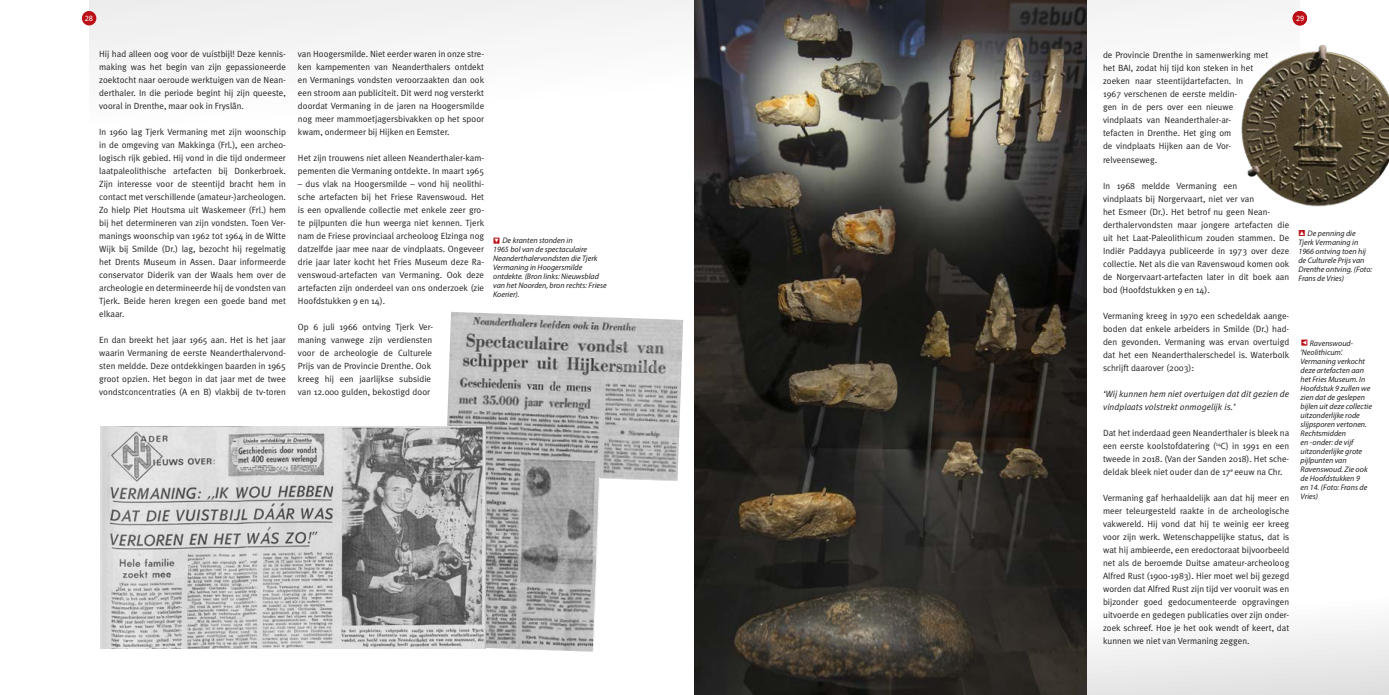
<style>
.page{position:relative;width:1389px;height:695px;background:#fff}
.page>*{position:absolute;margin:0;border:0;box-sizing:border-box;transform-origin:0 0}
.t1{font:9px/13px "Meta Plus Normal";color:#231f20;text-align:justify}
.t2{font:italic 9px/13px "Meta Plus Normal";color:#231f20}
.t3{font:italic 8px/9px "Myriad Pro";color:#231f20}
.t4{font:8px "Myriad Pro";color:#fff}
.s1{font-family:"Pointers";font-style:normal;color:#bb1018}
</style>
<div class="page">
<div style="left:89px;top:0;width:605px;height:152px;background:#f9f9f9"></div>
<div style="left:82px;top:11px;width:14px;height:14px;background:#bb1018;border-radius:50%"></div>
<div style="left:694px;top:0;width:606px;height:140px;background:#fbfbfb"></div>
<div style="left:1293px;top:11px;width:14px;height:14px;background:#bb1018;border-radius:50%"></div>
<div style="left:893px;top:581px;width:496px;height:113px;background:linear-gradient(to bottom,#fff,#e3e2e2)"></div>
<img style="left:439px;top:312px;width:244px;height:340px">
<img style="left:694px;top:0;width:393px;height:694px">
<img style="left:1241px;top:45px;width:148px;height:162px">
<img style="left:100px;top:427px;width:386px;height:221px">
<p class="t4" style="left:85px;top:14px;width:10px">2810</p>
<p class="t4" style="left:1296px;top:14px;width:10px">1129</p>
<p class="t1" style="left:99px;top:47px;width:188px">Hij had alleen oog voor de vuistbijl! Deze kennis&shy;making was het begin van zijn gepassioneerde zoektocht naar oeroude werktuigen van de Nean&shy;derthaler. In die periode begint hij zijn queeste, vooral in Drenthe, maar ook in Fryslân.</p>
<p class="t1" style="left:99px;top:125px;width:188px">In 1960 lag Tjerk Vermaning met zijn woonschip in de omgeving van Makkinga (Frl.), een archeo&shy;logisch rijk gebied. Hij vond in die tijd ondermeer laatpaleolithische artefacten bij Donkerbroek.<br>Zijn interesse voor de steentijd bracht hem in contact met verschillende (amateur-)archeologen.<br>Zo hielp Piet Houtsma uit Waskemeer (Frl.) hem bij het determineren van zijn vondsten. Toen Ver&shy;manings woonschip van 1962 tot 1964 in de Witte Wijk bij Smilde (Dr.) lag, bezocht hij regelmatig het Drents Museum in Assen. Daar informeerde conservator Diderik van der Waals hem over de archeologie en determineerde hij de vondsten van Tjerk. Beide heren kregen een goede band met elkaar.</p>
<p class="t1" style="left:99px;top:333px;width:188px">En dan breekt het jaar 1965 aan. Het is het jaar waarin Vermaning de eerste Neanderthalervond&shy;sten meldde. Deze ontdekkingen baarden in 1965 groot opzien. Het begon in dat jaar met de twee vondstconcentraties (A en B) vlakbij de tv-toren</p>
<p class="t1" style="left:298px;top:47px;width:188px">van Hoogersmilde. Niet eerder waren in onze stre&shy;ken kampementen van Neanderthalers ontdekt en Vermanings vondsten veroorzaakten dan ook een stroom aan publiciteit. Dit werd nog versterkt doordat Vermaning in de jaren na Hoogersmilde nog meer mammoetjagersbivakken op het spoor kwam, ondermeer bij Hijken en Eemster.</p>
<p class="t1" style="left:298px;top:151px;width:188px">Het zijn trouwens niet alleen Neanderthaler-kam&shy;pementen die Vermaning ontdekte. In maart 1965</p>
<p class="t1" style="left:298px;top:177px;width:188px">– dus vlak na Hoogersmilde – vond hij neolithi&shy;sche artefacten bij het Friese Ravenswoud. Het is een opvallende collectie met enkele zeer gro&shy;te pijlpunten die hun weerga niet kennen. Tjerk nam de Friese provinciaal archeoloog Elzinga nog datzelfde jaar mee naar de vindplaats. Ongeveer drie jaar later kocht het Fries Museum deze Ra&shy;venswoud-artefacten van Vermaning. Ook deze artefacten zijn onderdeel van ons onderzoek (zie Hoofdstukken 9 en 14).</p>
<p class="t1" style="left:298px;top:320px;width:137px;text-align:left">Op 6 juli 1966 ontving Tjerk Ver&shy;maning vanwege zijn verdiensten voor de archeologie de Culturele Prijs van de Provincie Drenthe. Ook kreeg hij een jaarlijkse subsidie van 12.000 gulden, bekostigd door</p>
<p class="t1" style="left:1103px;top:49px;width:167px;text-align:left">de Provincie Drenthe in samenwerking met het BAI, zodat hij tijd kon steken in het zoeken naar steentijdartefacten. In<br>1967 verschenen de eerste meldin-<br>gen in de pers over een nieuwe vindplaats van Neanderthaler-ar-<br>tefacten in Drenthe. Het ging om<br>de vindplaats Hijken aan de Vor&shy;relveenseweg.</p>
<p class="t1" style="left:1103px;top:179px;width:188px;text-align:left">In 1968 meldde Vermaning een<br>vindplaats bij Norgervaart, niet ver van<br>het Esmeer (Dr.). Het betrof nu geen Nean&shy;derthalervondsten maar jongere artefacten die uit het Laat-Paleolithicum zouden stammen. De Indiër Paddayya publiceerde in 1973 over deze collectie. Net als die van Ravenswoud komen ook de Norgervaart-artefacten later in dit boek aan bod (Hoofdstukken 9 en 14).</p>
<p class="t1" style="left:1103px;top:309px;width:188px">Vermaning kreeg in 1970 een schedeldak aange&shy;boden dat enkele arbeiders in Smilde (Dr.) had&shy;den gevonden. Vermaning was ervan overtuigd dat het een Neanderthalerschedel is. Waterbolk schrijft daarover (2003):</p>
<p class="t2" style="left:1103px;top:387px;width:188px">‘Wij kunnen hem niet overtuigen dat dit gezien de vindplaats volstrekt onmogelijk is.’</p>
<p class="t1" style="left:1103px;top:426px;width:188px">Dat het inderdaad geen Neanderthaler is bleek na een eerste koolstofdatering (<sup>14</sup>C) in 1991 en een tweede in 2018. (Van der Sanden 2018). Het sche&shy;deldak bleek niet ouder dan de 17<sup>e</sup> eeuw na Chr.</p>
<p class="t1" style="left:1103px;top:491px;width:188px">Vermaning gaf herhaaldelijk aan dat hij meer en meer teleurgesteld raakte in de archeologische vakwereld. Hij vond dat hij te weinig eer kreeg voor zijn werk. Wetenschappelijke status, dat is wat hij ambieerde, een eredoctoraat bijvoorbeeld net als de beroemde Duitse amateur-archeoloog Alfred Rust (1900-1983). Hier moet wel bij gezegd worden dat Alfred Rust zijn tijd ver vooruit was en bijzonder goed gedocumenteerde opgravingen uitvoerde en gedegen publicaties over zijn onder&shy;zoek schreef. Hoe je het ook wendt of keert, dat kunnen we niet van Vermaning zeggen.</p>
<p class="t3" style="left:1298px;top:228px;width:75px"><span class="s1">S</span> De penning die<br>Tjerk Vermaning in<br>1966 ontving toen hij de Culturele Prijs van<br>Drenthe ontving. (Foto:<br>Frans de Vries)</p>
<p class="t3" style="left:493px;top:236px;width:115px"><sup>Í</sup> De kranten stonden in<br>1965 bol van de spectaculaire<br>Neanderthalervondsten die Tjerk<br>Vermaning in Hoogersmilde ontdekte. (Bron links: Nieuwsblad van het Noorden, bron rechts: Friese<br>Koerier).</p>
<p class="t3" style="left:1301px;top:338px;width:73px"><span class="s1">ß</span> Ravenswoud-'Neolithicum’.<br>Vermaning verkocht deze artefacten aan het Fries Museum. In<br>Hoofdstuk 9 zullen we zien dat de geslepen bijlen uit deze collectie uitzonderlijke rode slijpsporen vertonen.<br>Rechtsmidden<br>en -onder: de vijf uitzonderlijke grote pijlpunten van<br>Ravenswoud. Zie ook de Hoofdstukken 9<br>en 14. (Foto: Frans de<br>Vries)</p>
</div>
